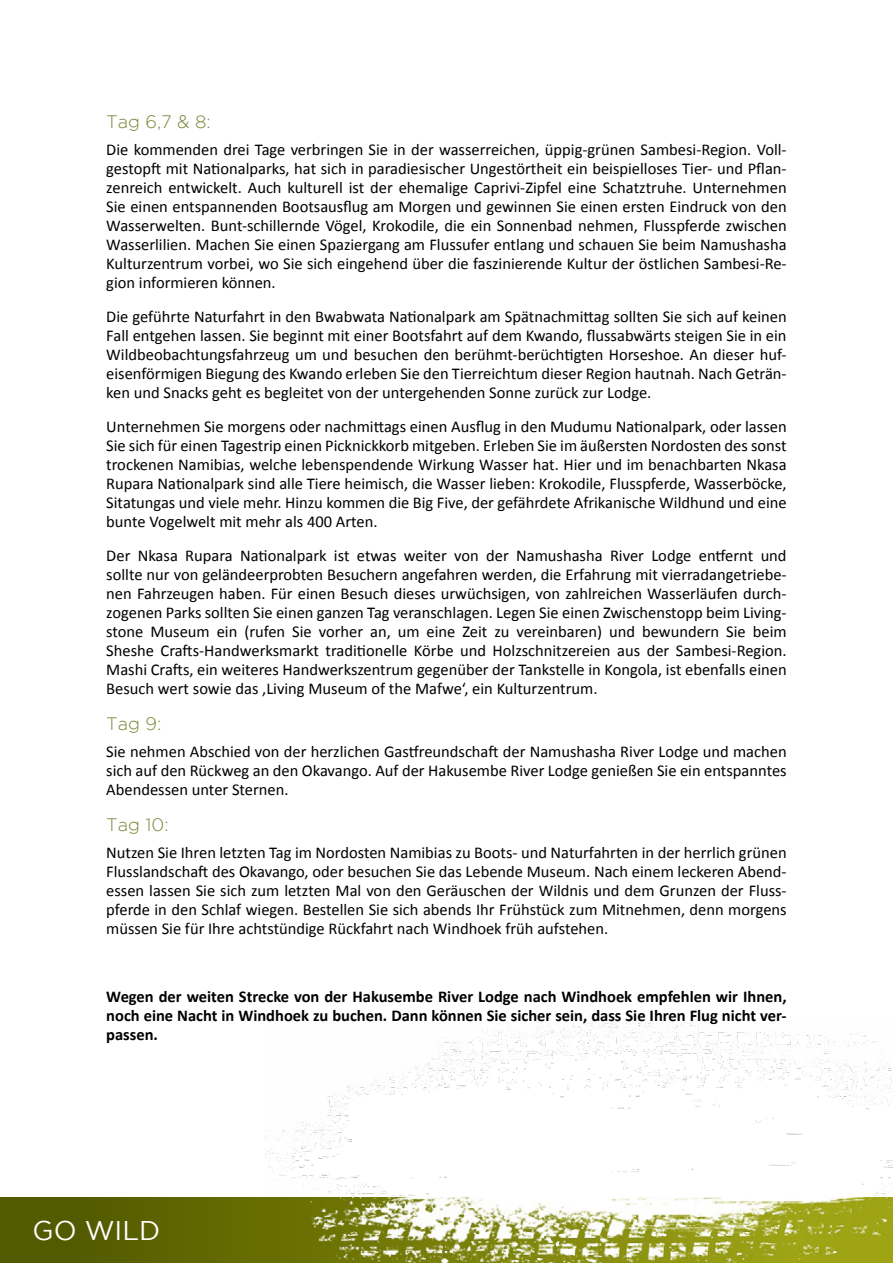
<style>
.page{position:relative;width:893px;height:1263px;background:#fff}
.page>*{position:absolute;margin:0;border:0;box-sizing:border-box;transform-origin:0 0}
.t1{font:27px "Gotham";color:#fff}
.t2{font:300 18px "Gotham";color:#788837}
.t3{font:16.5px/18.9px "Calibri";color:#000;text-align:justify}
.t4{font:700 16.5px/18.9px "Calibri";color:#000;text-align:justify}
</style>
<div class="page">
<div style="left:0;top:1197px;width:893px;height:66px;background:linear-gradient(to bottom,#5a6100,#5a6100)"></div>
<img style="left:265px;top:1022px;width:628px;height:241px">
<p class="t2" style="left:106px;top:112px;width:106px">Tag 6,7 &amp; 8:</p>
<p class="t3" style="left:106px;top:141px;width:682px">Die kommenden drei Tage verbringen Sie in der wasserreichen, üppig-grünen Sambesi-Region. Voll&shy;gestopft mit Nationalparks, hat sich in paradiesischer Ungestörtheit ein beispielloses Tier- und Pflan&shy;zenreich entwickelt. Auch kulturell ist der ehemalige Caprivi-Zipfel eine Schatztruhe. Unternehmen Sie einen entspannenden Bootsausflug am Morgen und gewinnen Sie einen ersten Eindruck von den Wasserwelten. Bunt-schillernde Vögel, Krokodile, die ein Sonnenbad nehmen, Flusspferde zwischen Wasserlilien. Machen Sie einen Spaziergang am Flussufer entlang und schauen Sie beim Namushasha Kulturzentrum vorbei, wo Sie sich eingehend über die faszinierende Kultur der östlichen Sambesi-Re&shy;gion informieren können.</p>
<p class="t3" style="left:106px;top:307px;width:682px">Die geführte Naturfahrt in den Bwabwata Nationalpark am Spätnachmittag sollten Sie sich auf keinen Fall entgehen lassen. Sie beginnt mit einer Bootsfahrt auf dem Kwando, flussabwärts steigen Sie in ein Wildbeobachtungsfahrzeug um und besuchen den berühmt-berüchtigten Horseshoe. An dieser huf&shy;eisenförmigen Biegung des Kwando erleben Sie den Tierreichtum dieser Region hautnah. Nach Geträn&shy;ken und Snacks geht es begleitet von der untergehenden Sonne zurück zur Lodge.</p>
<p class="t3" style="left:106px;top:417px;width:682px">Unternehmen Sie morgens oder nachmittags einen Ausflug in den Mudumu Nationalpark, oder lassen Sie sich für einen Tagestrip einen Picknickkorb mitgeben. Erleben Sie im äußersten Nordosten des sonst trockenen Namibias, welche lebenspendende Wirkung Wasser hat. Hier und im benachbarten Nkasa Rupara Nationalpark sind alle Tiere heimisch, die Wasser lieben: Krokodile, Flusspferde, Wasserböcke, Sitatungas und viele mehr. Hinzu kommen die Big Five, der gefährdete Afrikanische Wildhund und eine bunte Vogelwelt mit mehr als 400 Arten.</p>
<p class="t3" style="left:106px;top:546px;width:682px">Der Nkasa Rupara Nationalpark ist etwas weiter von der Namushasha River Lodge entfernt und sollte nur von geländeerprobten Besuchern angefahren werden, die Erfahrung mit vierradangetriebe&shy;nen Fahrzeugen haben. Für einen Besuch dieses urwüchsigen, von zahlreichen Wasserläufen durch&shy;zogenen Parks sollten Sie einen ganzen Tag veranschlagen. Legen Sie einen Zwischenstopp beim Living&shy;stone Museum ein (rufen Sie vorher an, um eine Zeit zu vereinbaren) und bewundern Sie beim Sheshe Crafts-Handwerksmarkt traditionelle Körbe und Holzschnitzereien aus der Sambesi-Region.<br>Mashi Crafts, ein weiteres Handwerkszentrum gegenüber der Tankstelle in Kongola, ist ebenfalls einen Besuch wert sowie das ‚Living Museum of the Mafwe‘, ein Kulturzentrum.</p>
<p class="t2" style="left:106px;top:713px;width:57px">Tag 9:</p>
<p class="t3" style="left:106px;top:742px;width:682px">Sie nehmen Abschied von der herzlichen Gastfreundschaft der Namushasha River Lodge und machen sich auf den Rückweg an den Okavango. Auf der Hakusembe River Lodge genießen Sie ein entspanntes Abendessen unter Sternen.</p>
<p class="t2" style="left:106px;top:814px;width:64px">Tag 10:</p>
<p class="t3" style="left:106px;top:843px;width:682px">Nutzen Sie Ihren letzten Tag im Nordosten Namibias zu Boots- und Naturfahrten in der herrlich grünen Flusslandschaft des Okavango, oder besuchen Sie das Lebende Museum. Nach einem leckeren Abend&shy;essen lassen Sie sich zum letzten Mal von den Geräuschen der Wildnis und dem Grunzen der Fluss&shy;pferde in den Schlaf wiegen. Bestellen Sie sich abends Ihr Frühstück zum Mitnehmen, denn morgens müssen Sie für Ihre achtstündige Rückfahrt nach Windhoek früh aufstehen.</p>
<p class="t4" style="left:106px;top:987px;width:682px">Wegen der weiten Strecke von der Hakusembe River Lodge nach Windhoek empfehlen wir Ihnen, noch eine Nacht in Windhoek zu buchen. Dann können Sie sicher sein, dass Sie Ihren Flug nicht ver&shy;passen.</p>
<h1 class="t1" style="left:33px;top:1216px;width:129px">GO WILD</h1>
</div>
